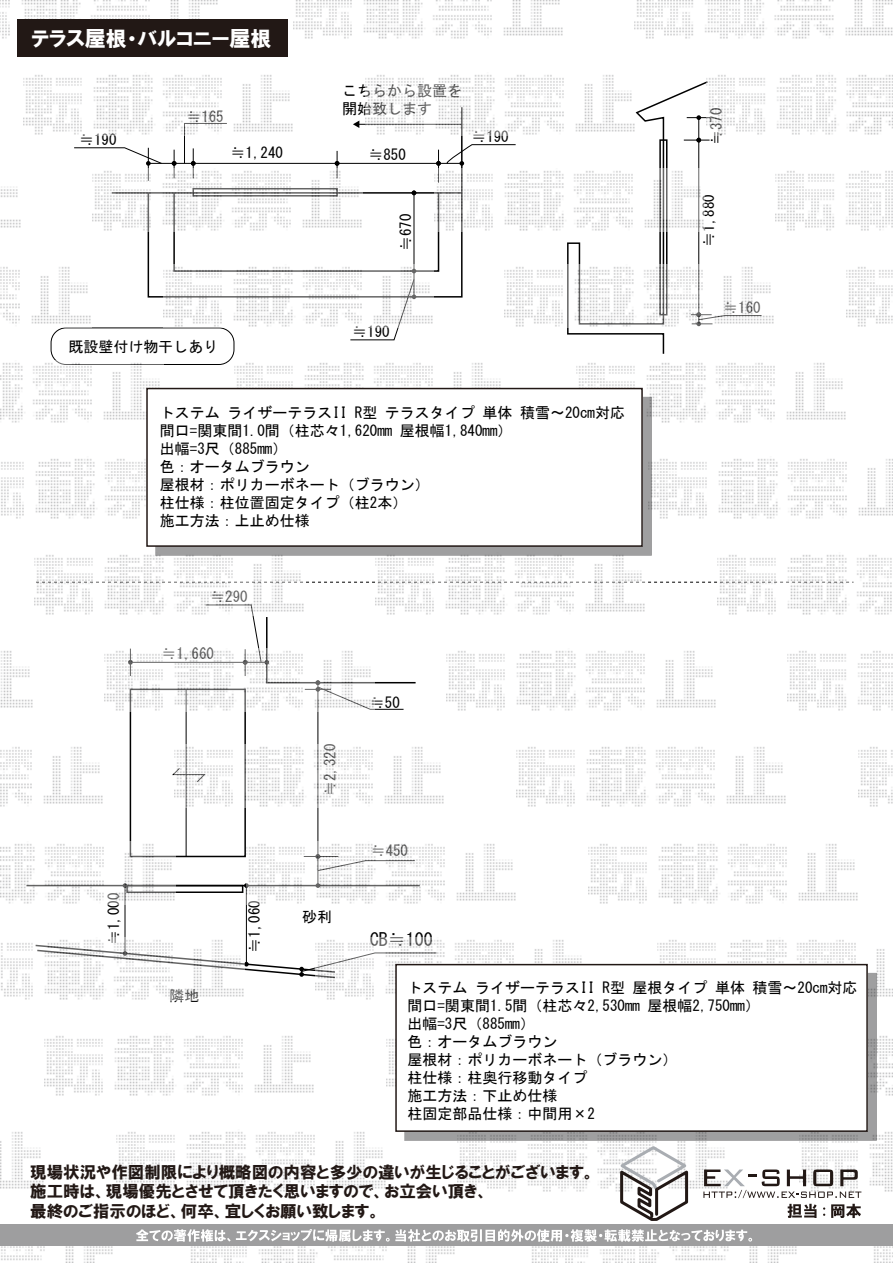
<style>
.page{position:relative;width:893px;height:1263px;background:#fff}
.page>*{position:absolute;margin:0;border:0;box-sizing:border-box;transform-origin:0 0}
.t1{font:21px "HGP Soei Kakugothic UB";color:#fff}
.t2{font:18px "MS Gothic";color:#000}
.t3{font:16.5px/19.8px "HGP Soei Kakugothic UB";color:#221815}
.t4{font:15px/18px "MS Gothic";color:#000}
</style>
<div class="page">
<svg style="left:147px;top:120px;width:316px;height:178px"></svg>
<div style="left:173px;top:192px;width:266px;height:80px;border:2px solid #000"></div>
<hr style="left:26px;top:885px;width:394px;height:1px;background:#000">
<div style="left:126px;top:885px;width:117px;height:8px;border:2px solid #000"></div>
<div style="left:130px;top:689px;width:116px;height:168px;border:2px solid #000"></div>
<hr style="left:186px;top:689px;width:1px;height:167px;background:#000">
<hr style="left:414px;top:193px;width:1px;height:104px;background:#000">
<svg style="left:412px;top:191px;width:4px;height:4px"></svg>
<hr style="left:438px;top:150px;width:1px;height:33px;background:#000">
<hr style="left:337px;top:163px;width:101px;height:1px;background:#000">
<hr style="left:193px;top:163px;width:144px;height:1px;background:#000">
<svg style="left:335px;top:151px;width:4px;height:17px"></svg>
<svg style="left:567px;top:81px;width:143px;height:273px"></svg>
<hr style="left:318px;top:683px;width:1px;height:173px;background:#000">
<hr style="left:246px;top:885px;width:1px;height:79px;background:#000">
<svg style="left:244px;top:883px;width:3px;height:5px"></svg>
<hr style="left:125px;top:885px;width:1px;height:68px;background:#000">
<svg style="left:244px;top:944px;width:72px;height:33px"></svg>
<svg style="left:252px;top:604px;width:164px;height:106px"></svg>
<svg style="left:74px;top:135px;width:154px;height:43px"></svg>
<svg style="left:436px;top:144px;width:80px;height:22px"></svg>
<svg style="left:350px;top:327px;width:49px;height:14px"></svg>
<div style="left:51px;top:327px;width:183px;height:38px;border:1px solid #000;border-radius:15px"></div>
<svg style="left:306px;top:582px;width:411px;height:1px"></svg>
<hr style="left:358px;top:124px;width:104px;height:1px;background:#000">
<svg style="left:353px;top:121px;width:6px;height:7px"></svg>
<img style="left:0;top:0;width:222px;height:39px">
<img style="left:293px;top:0;width:270px;height:39px">
<img style="left:635px;top:0;width:258px;height:39px">
<img style="left:24px;top:75px;width:270px;height:60px">
<img style="left:365px;top:75px;width:270px;height:60px">
<img style="left:707px;top:75px;width:186px;height:60px">
<img style="left:93px;top:168px;width:270px;height:63px">
<img style="left:0;top:186px;width:21px;height:42px">
<img style="left:434px;top:168px;width:270px;height:63px">
<img style="left:776px;top:171px;width:117px;height:60px">
<img style="left:163px;top:264px;width:270px;height:63px">
<img style="left:0;top:267px;width:91px;height:57px">
<img style="left:505px;top:264px;width:269px;height:63px">
<img style="left:846px;top:267px;width:47px;height:60px">
<img style="left:0;top:360px;width:163px;height:63px">
<img style="left:235px;top:363px;width:270px;height:25px">
<img style="left:576px;top:363px;width:270px;height:60px">
<img style="left:1px;top:459px;width:145px;height:60px">
<img style="left:652px;top:459px;width:241px;height:60px">
<img style="left:34px;top:555px;width:270px;height:61px">
<img style="left:376px;top:556px;width:270px;height:60px">
<img style="left:717px;top:555px;width:175px;height:60px">
<img style="left:105px;top:649px;width:270px;height:63px">
<img style="left:0;top:651px;width:33px;height:57px">
<img style="left:446px;top:651px;width:270px;height:60px">
<img style="left:788px;top:651px;width:105px;height:60px">
<img style="left:0;top:747px;width:103px;height:60px">
<img style="left:175px;top:745px;width:269px;height:63px">
<img style="left:858px;top:747px;width:35px;height:60px">
<img style="left:516px;top:747px;width:270px;height:60px">
<img style="left:0;top:841px;width:175px;height:63px">
<img style="left:247px;top:841px;width:269px;height:63px">
<img style="left:588px;top:844px;width:270px;height:60px">
<img style="left:1px;top:937px;width:243px;height:63px">
<img style="left:316px;top:940px;width:270px;height:60px">
<img style="left:657px;top:940px;width:236px;height:57px">
<img style="left:45px;top:1036px;width:269px;height:60px">
<img style="left:386px;top:1039px;width:8px;height:48px">
<img style="left:877px;top:1036px;width:16px;height:60px">
<img style="left:0;top:1132px;width:44px;height:57px">
<img style="left:116px;top:1132px;width:270px;height:60px">
<img style="left:799px;top:1132px;width:94px;height:60px">
<img style="left:458px;top:1141px;width:267px;height:51px">
<img style="left:1px;top:1246px;width:112px;height:17px">
<img style="left:191px;top:1246px;width:264px;height:17px">
<img style="left:874px;top:1246px;width:19px;height:17px">
<img style="left:532px;top:1246px;width:265px;height:17px">
<svg style="left:616px;top:1144px;width:75px;height:77px"></svg>
<svg style="left:703px;top:1169px;width:158px;height:29px"></svg>
<div style="left:156px;top:398px;width:495px;height:157px;background:#9f9fa0"></div>
<div style="left:155px;top:397px;width:497px;height:159px;border:2px solid #9f9fa0"></div>
<div style="left:147px;top:388px;width:495px;height:158px;background:#fff"></div>
<div style="left:146px;top:388px;width:497px;height:159px;border:2px solid #221815"></div>
<div style="left:18px;top:20px;width:270px;height:37px;background:#221815"></div>
<div style="left:0;top:1224px;width:893px;height:22px;background:#9e9e9f"></div>
<svg style="left:136px;top:1229px;width:616px;height:13px"></svg>
<svg style="left:788px;top:1204px;width:28px;height:14px"></svg>
<svg style="left:823px;top:1207px;width:2px;height:9px"></svg>
<svg style="left:831px;top:1204px;width:30px;height:14px"></svg>
<div style="left:405px;top:974px;width:471px;height:166px;background:#9f9fa0"></div>
<div style="left:404px;top:973px;width:473px;height:168px;border:2px solid #9f9fa0"></div>
<div style="left:396px;top:965px;width:471px;height:166px;background:#fff"></div>
<div style="left:395px;top:964px;width:473px;height:168px;border:2px solid #221815"></div>
<h1 class="t1" style="left:32px;top:28px;width:241px">テラス屋根・バルコニー屋根</h1>
<p class="t4" style="left:186px;top:107px;width:39px">≒165</p>
<p class="t4" style="left:342px;top:82px;width:121px">こちらから設置を開始致します</p>
<p class="t4" style="left:79px;top:130px;width:39px">≒190</p>
<p class="t4" style="left:471px;top:127px;width:39px">≒190</p>
<p class="t4" style="left:231px;top:144px;width:54px">≒1,240</p>
<p class="t4" style="left:69px;top:338px;width:151px">既設壁付け物干しあり</p>
<p class="t4" style="left:368px;top:145px;width:39px">≒850</p>
<p class="t4" style="left:397px;top:251px;width:39px;rotate:-90deg">≒670</p>
<p class="t4" style="left:352px;top:323px;width:39px">≒190</p>
<p class="t4" style="left:160px;top:404px;width:466px">トステム ライザーテラスII R型 テラスタイプ 単体 積雪～20cm対応間口=関東間1.0間（柱芯々1,620mm 屋根幅1,840mm）<br>出幅=3尺（885mm）<br>色：オータムブラウン<br>屋根材：ポリカーボネート（ブラウン）<br>柱仕様：柱位置固定タイプ（柱2本）<br>施工方法：上止め仕様</p>
<p class="t4" style="left:210px;top:588px;width:39px">≒290</p>
<p class="t4" style="left:162px;top:645px;width:54px">≒1,660</p>
<p class="t4" style="left:105px;top:945px;width:54px;rotate:-90deg">≒1,000</p>
<p class="t4" style="left:245px;top:953px;width:54px;rotate:-90deg">≒1,060</p>
<p class="t4" style="left:321px;top:796px;width:54px;rotate:-90deg">≒2,320</p>
<p class="t4" style="left:302px;top:908px;width:31px">砂利</p>
<p class="t4" style="left:370px;top:694px;width:31px">≒50</p>
<p class="t4" style="left:371px;top:842px;width:39px">≒450</p>
<p class="t2" style="left:370px;top:930px;width:64px">CB≒100</p>
<p class="t4" style="left:707px;top:145px;width:39px;rotate:-90deg">≒370</p>
<p class="t4" style="left:700px;top:247px;width:54px;rotate:-90deg">≒1,880</p>
<p class="t4" style="left:723px;top:299px;width:39px">≒160</p>
<p class="t4" style="left:169px;top:987px;width:31px">隣地</p>
<p class="t4" style="left:407px;top:979px;width:451px">トステム ライザーテラスII R型 屋根タイプ 単体 積雪～20cm対応間口=関東間1.5間（柱芯々2,530mm 屋根幅2,750mm）<br>出幅=3尺（885mm）<br>色：オータムブラウン<br>屋根材：ポリカーボネート（ブラウン）<br>柱仕様：柱奥行移動タイプ<br>施工方法：下止め仕様<br>柱固定部品仕様：中間用×2</p>
<p class="t3" style="left:30px;top:1162px;width:566px">現場状況や作図制限により概略図の内容と多少の違いが生じることがございます。施工時は、現場優先とさせて頂きたく思いますので、お立会い頂き、<br>最終のご指示のほど、何卒、宜しくお願い致します。</p>
</div>
